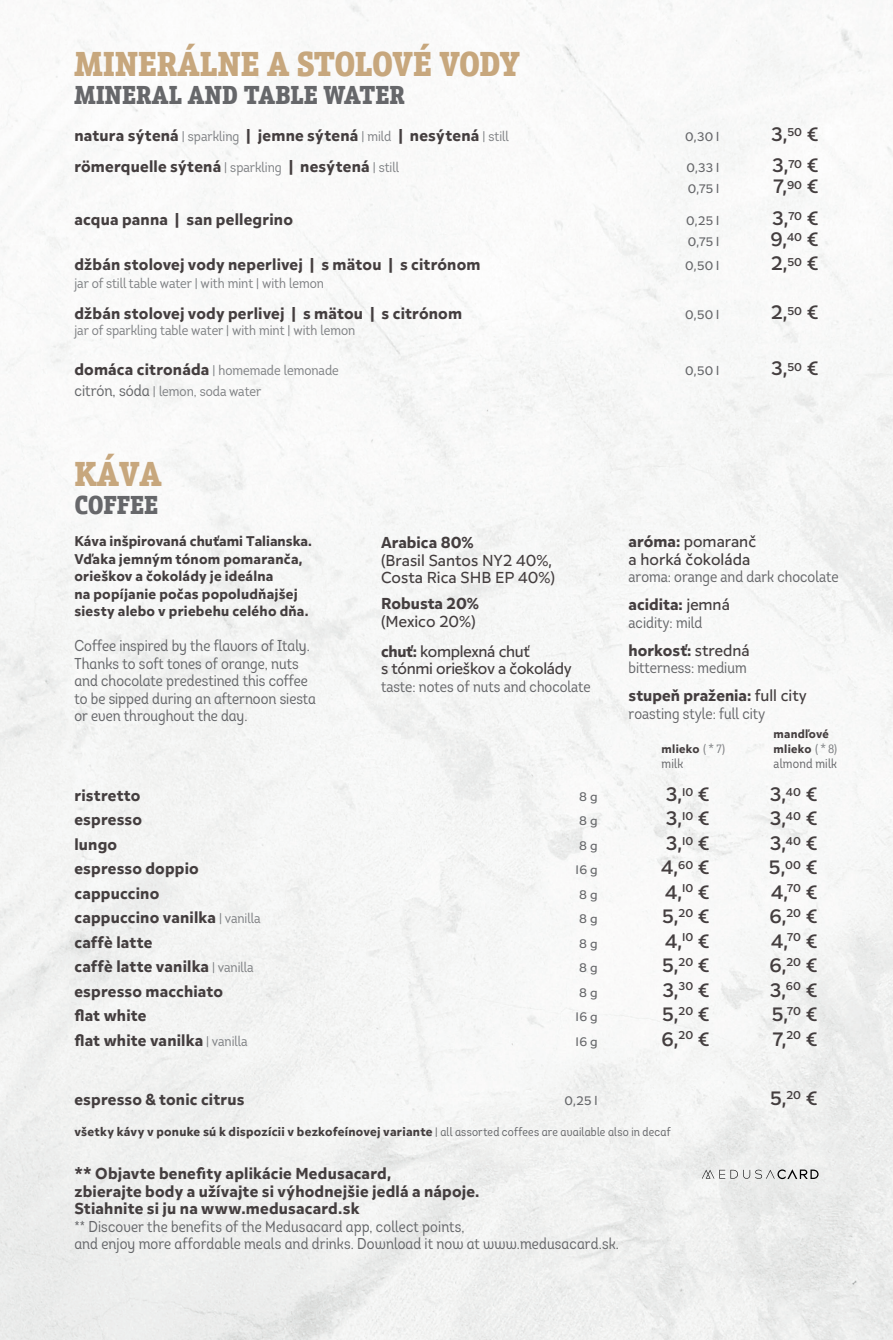
<style>
.page{position:relative;width:893px;height:1340px;background:#fff}
.page>*{position:absolute;margin:0;border:0;box-sizing:border-box;transform-origin:0 0}
.t1{font:900 35px "Schnebel Slab Pro Cond";color:#c7a77d}
.t2{font:900 26.25px "Schnebel Slab Pro Cond";color:#66676a}
.t3{font:600 19.25px "Inter";color:#443e3f}
.t4{font:800 15.75px/17.5px "Inter";letter-spacing:.01em;color:#443e3f}
.t5{font:15.75px/17.5px "Intro Cond Alt";color:#66676a}
.t6{font:15.75px "Intro Cond";color:#66676a}
.t7{font:500 15.75px/17.5px "Inter";color:#443e3f}
.t8{font:500 15.75px/29.8px "Inter";letter-spacing:-.02em;color:#443e3f}
.t9{font:800 14px/17.5px "Inter";letter-spacing:.015em;color:#443e3f}
.t10{font:14px "Intro Cond";color:#808285}
.t11{font:13.12px "Intro Cond";letter-spacing:.015em;color:#66676a}
.t12{font:800 12.25px "Inter";letter-spacing:.02em;color:#443e3f}
.t13{font:500 12.25px "Inter";letter-spacing:.02em;color:#66676a}
.t14{font:800 11.55px/14.7px "Inter";letter-spacing:.02em;color:#443e3f}
.s1{font-family:"Intro Cond";font-weight:400;font-size:14px;color:#808285}
.s2{font-family:"Inter";font-weight:800;font-size:15.75px;color:#443e3f}
.s3{font-family:"Intro Cond Alt";font-size:15.75px;color:#66676a}
.s4{font-weight:800}
.s5{font-weight:500}
.s6{font-family:"Schnebel Slab Pro Cond";font-weight:400;font-size:12.25px;color:#808285}
.s7{font-family:"Intro Cond Alt";font-weight:400;color:#66676a}
</style>
<div class="page">
<svg style="left:702px;top:1169px;width:117px;height:10px"></svg>
<h1 class="t1" style="left:74px;top:42px;width:447px">MINERÁLNE A STOLOVÉ VODY</h1>
<h2 class="t2" style="left:74px;top:79px;width:332px">MINERAL AND TABLE WATER</h2>
<p class="t4" style="left:74px;top:126px;width:436px">natura sýtená <span class="s1">| sparkling</span> | jemne sýtená <span class="s1">| mild</span> | nesýtená <span class="s1">| still</span></p>
<p class="t13" style="left:685px;top:129px;width:36px">0,30 l</p>
<p class="t3" style="left:771px;top:122px;width:49px">3,<sup>50</sup> €</p>
<p class="t4" style="left:74px;top:158px;width:326px">römerquelle sýtená <span class="s1">| sparkling</span> | nesýtená <span class="s1">| still</span></p>
<p class="t13" style="left:686px;top:160px;width:34px">0,33 l</p>
<p class="t3" style="left:772px;top:154px;width:48px">3,<sup>70</sup> €</p>
<p class="t13" style="left:688px;top:181px;width:33px">0,75 l</p>
<p class="t3" style="left:773px;top:175px;width:47px">7,<sup>90</sup> €</p>
<p class="t4" style="left:74px;top:210px;width:220px">acqua panna | san pellegrino</p>
<p class="t13" style="left:686px;top:213px;width:35px">0,25 l</p>
<p class="t3" style="left:772px;top:206px;width:48px">3,<sup>70</sup> €</p>
<p class="t13" style="left:688px;top:234px;width:33px">0,75 l</p>
<p class="t3" style="left:770px;top:227px;width:50px">9,<sup>40</sup> €</p>
<p class="t4" style="left:74px;top:256px;width:408px">džbán stolovej vody neperlivej | s mätou | s citrónom</p>
<p class="t13" style="left:685px;top:258px;width:36px">0,50 l</p>
<p class="t3" style="left:771px;top:252px;width:49px">2,<sup>50</sup> €</p>
<p class="t10" style="left:74px;top:274px;width:251px">jar of still table water | with mint | with lemon</p>
<p class="t4" style="left:74px;top:305px;width:389px">džbán stolovej vody perlivej | s mätou | s citrónom</p>
<p class="t13" style="left:685px;top:307px;width:36px">0,50 l</p>
<p class="t3" style="left:771px;top:301px;width:49px">2,<sup>50</sup> €</p>
<p class="t10" style="left:74px;top:321px;width:282px">jar of sparkling table water | with mint | with lemon</p>
<p class="t10" style="left:74px;top:362px;width:266px"><span class="s2">domáca citronáda</span> | homemade lemonade</p>
<p class="t13" style="left:685px;top:363px;width:36px">0,50 l</p>
<p class="t3" style="left:771px;top:357px;width:49px">3,<sup>50</sup> €</p>
<p class="t10" style="left:74px;top:383px;width:189px"><span class="s3">citrón, sóda</span> | lemon, soda water</p>
<h1 class="t1" style="left:74px;top:452px;width:89px">KÁVA</h1>
<h2 class="t2" style="left:74px;top:489px;width:85px">COFFEE</h2>
<p class="t9" style="left:74px;top:532px;width:239px">Káva inšpirovaná chuťami Talianska.<br>Vďaka jemným tónom pomaranča, orieškov a čokolády je ideálna<br>na popíjanie počas popoludňajšej siesty alebo v priebehu celého dňa.</p>
<p class="t5" style="left:74px;top:637px;width:243px">Coffee inspired by the flavors of Italy.<br>Thanks to soft tones of orange, nuts and chocolate predestined this coffee to be sipped during an afternoon siesta or even throughout the day.</p>
<p class="t4" style="left:381px;top:534px;width:94px">Arabica 80%</p>
<p class="t7" style="left:381px;top:551px;width:176px">(Brasil Santos NY2 40%,<br>Costa Rica SHB EP 40%)</p>
<p class="t4" style="left:381px;top:595px;width:100px">Robusta 20%</p>
<p class="t8" style="left:381px;top:606px;width:150px">(Mexico 20%)<br><span class="s4">chuť:</span> komplexná chuť</p>
<p class="t8" style="left:381px;top:653px;width:192px">s tónmi orieškov a čokolády</p>
<p class="t6" style="left:381px;top:676px;width:211px">taste: notes of nuts and chocolate</p>
<p class="t7" style="left:629px;top:533px;width:129px"><span class="s4">aróma:</span> pomaranč a horká čokoláda</p>
<p class="t6" style="left:629px;top:567px;width:211px">aroma: orange and dark chocolate</p>
<p class="t4" style="left:629px;top:596px;width:103px">acidita: <span class="s5">jemná</span></p>
<p class="t6" style="left:629px;top:612px;width:75px">acidity: mild</p>
<p class="t4" style="left:629px;top:641px;width:123px">horkosť: <span class="s5">stredná</span></p>
<p class="t6" style="left:629px;top:658px;width:120px">bitterness: medium</p>
<p class="t4" style="left:629px;top:687px;width:180px">stupeň praženia: <span class="s5">full city</span></p>
<p class="t6" style="left:629px;top:703px;width:138px">roasting style: full city</p>
<p class="t14" style="left:662px;top:741px;width:66px">mlieko <span class="s6">( * 7)</span></p>
<p class="t11" style="left:662px;top:755px;width:23px">milk</p>
<p class="t14" style="left:774px;top:727px;width:66px">mandľové mlieko <span class="s6">( * 8)</span></p>
<p class="t11" style="left:774px;top:755px;width:65px">almond milk</p>
<p class="t4" style="left:74px;top:786px;width:68px">ristretto</p>
<p class="t13" style="left:579px;top:788px;width:20px">8 g</p>
<p class="t3" style="left:666px;top:782px;width:45px">3,<sup>10</sup> €</p>
<p class="t3" style="left:770px;top:782px;width:49px">3,<sup>40</sup> €</p>
<p class="t4" style="left:74px;top:810px;width:69px">espresso</p>
<p class="t13" style="left:579px;top:813px;width:20px">8 g</p>
<p class="t3" style="left:666px;top:806px;width:45px">3,<sup>10</sup> €</p>
<p class="t3" style="left:770px;top:806px;width:49px">3,<sup>40</sup> €</p>
<p class="t4" style="left:74px;top:835px;width:44px">lungo</p>
<p class="t13" style="left:579px;top:837px;width:20px">8 g</p>
<p class="t3" style="left:666px;top:831px;width:45px">3,<sup>10</sup> €</p>
<p class="t3" style="left:770px;top:831px;width:49px">3,<sup>40</sup> €</p>
<p class="t4" style="left:74px;top:859px;width:126px">espresso doppio</p>
<p class="t13" style="left:575px;top:862px;width:24px">16 g</p>
<p class="t3" style="left:661px;top:855px;width:50px">4,<sup>60</sup> €</p>
<p class="t3" style="left:769px;top:855px;width:50px">5,<sup>00</sup> €</p>
<p class="t4" style="left:74px;top:884px;width:86px">cappuccino</p>
<p class="t13" style="left:579px;top:886px;width:20px">8 g</p>
<p class="t3" style="left:665px;top:880px;width:46px">4,<sup>10</sup> €</p>
<p class="t3" style="left:771px;top:880px;width:48px">4,<sup>70</sup> €</p>
<p class="t4" style="left:74px;top:908px;width:188px">cappuccino vanilka <span class="s1">| vanilla</span></p>
<p class="t13" style="left:579px;top:911px;width:20px">8 g</p>
<p class="t3" style="left:662px;top:904px;width:49px">5,<sup>20</sup> €</p>
<p class="t3" style="left:769px;top:904px;width:50px">6,<sup>20</sup> €</p>
<p class="t4" style="left:74px;top:933px;width:80px">caffè latte</p>
<p class="t13" style="left:579px;top:935px;width:20px">8 g</p>
<p class="t3" style="left:665px;top:929px;width:46px">4,<sup>10</sup> €</p>
<p class="t3" style="left:771px;top:929px;width:48px">4,<sup>70</sup> €</p>
<p class="t4" style="left:74px;top:957px;width:181px">caffè latte vanilka <span class="s1">| vanilla</span></p>
<p class="t13" style="left:579px;top:960px;width:20px">8 g</p>
<p class="t3" style="left:662px;top:953px;width:49px">5,<sup>20</sup> €</p>
<p class="t3" style="left:769px;top:953px;width:50px">6,<sup>20</sup> €</p>
<p class="t4" style="left:74px;top:982px;width:150px">espresso macchiato</p>
<p class="t13" style="left:579px;top:984px;width:20px">8 g</p>
<p class="t3" style="left:662px;top:978px;width:49px">3,<sup>30</sup> €</p>
<p class="t3" style="left:770px;top:978px;width:49px">3,<sup>60</sup> €</p>
<p class="t4" style="left:74px;top:1006px;width:74px">flat white</p>
<p class="t13" style="left:575px;top:1009px;width:24px">16 g</p>
<p class="t3" style="left:662px;top:1002px;width:49px">5,<sup>20</sup> €</p>
<p class="t3" style="left:772px;top:1002px;width:47px">5,<sup>70</sup> €</p>
<p class="t4" style="left:74px;top:1031px;width:175px">flat white vanilka <span class="s1">| vanilla</span></p>
<p class="t13" style="left:575px;top:1033px;width:24px">16 g</p>
<p class="t3" style="left:662px;top:1027px;width:50px">6,<sup>20</sup> €</p>
<p class="t3" style="left:773px;top:1027px;width:46px">7,<sup>20</sup> €</p>
<p class="t4" style="left:74px;top:1090px;width:172px">espresso &amp; tonic citrus</p>
<p class="t13" style="left:565px;top:1093px;width:35px">0,25 l</p>
<p class="t3" style="left:770px;top:1086px;width:49px">5,<sup>20</sup> €</p>
<p class="t12" style="left:74px;top:1124px;width:598px">všetky kávy v ponuke sú k dispozícii v bezkofeínovej variante <span class="s7">| all assorted coffees are available also in decaf</span></p>
<p class="t4" style="left:74px;top:1164px;width:407px">** Objavte benefity aplikácie Medusacard,<br>zbierajte body a užívajte si výhodnejšie jedlá a nápoje.<br>Stiahnite si ju na www.medusacard.sk</p>
<p class="t5" style="left:74px;top:1217px;width:546px">** Discover the benefits of the Medusacard app, collect points,<br>and enjoy more affordable meals and drinks. Download it now at www.medusacard.sk.</p>
</div>
